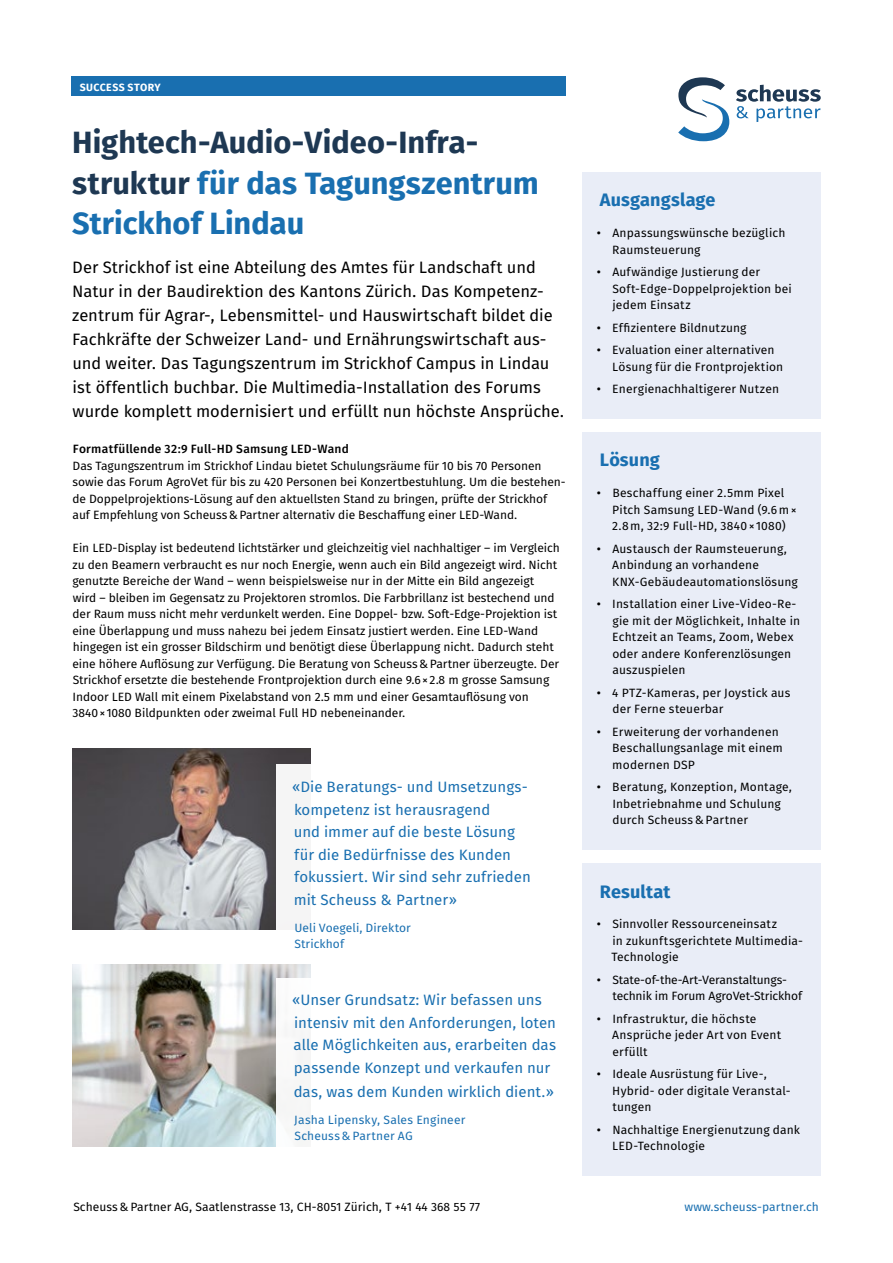
<style>
.page{position:relative;width:893px;height:1263px;background:#fff}
.page>*{position:absolute;margin:0;border:0;box-sizing:border-box;transform-origin:0 0}
.t1{font:700 30.75px/40.5px "Fira Sans OT";color:#1e3853}
.t2{font:700 18px "Fira Sans OT";letter-spacing:.01em;color:#196fb0}
.t3{font:16.5px/24px "Fira Sans OT";color:#000}
.t4{font:15px/22.5px "Fira Sans OT";color:#196fb0}
.t5{font:12px/16.5px "Fira Sans OT";letter-spacing:-.005em;color:#000}
.t6{font:12px/16.5px "Fira Sans OT";letter-spacing:.015em;color:#000}
.t7{font:12px/16.5px "Fira Sans OT";letter-spacing:.01em;color:#196fb0}
.t8{font:12px "Fira Sans OT Medium";letter-spacing:.02em;color:#000}
.t9{font:700 10.5px "Fira Sans OT";letter-spacing:.04em;color:#fff}
.s1{color:#196fb0}
</style>
<div class="page">
<div style="left:583px;top:433px;width:238px;height:417px;background:#e9edf7"></div>
<div style="left:583px;top:864px;width:238px;height:312px;background:#e9edf7"></div>
<div style="left:583px;top:172px;width:238px;height:247px;background:#e9edf7"></div>
<div style="left:71px;top:77px;width:495px;height:19px;background:#196fb0"></div>
<svg style="left:736px;top:85px;width:85px;height:37px"></svg>
<svg style="left:678px;top:77px;width:51px;height:64px"></svg>
<img style="left:72px;top:964px;width:238px;height:182px">
<div style="left:276px;top:978px;width:302px;height:185px;background:#fff"></div>
<img style="left:72px;top:748px;width:238px;height:182px">
<div style="left:276px;top:765px;width:273px;height:183px;background:#fff"></div>
<p class="t9" style="left:80px;top:80px;width:83px">SUCCESS STORY</p>
<h1 class="t1" style="left:72px;top:125px;width:468px">Hightech-Audio-Video-Infra&shy;struktur <span class="s1">für das Tagungszentrum<br>Strickhof Lindau</span></h1>
<p class="t3" style="left:72px;top:257px;width:494px">Der Strickhof ist eine Abteilung des Amtes für Landschaft und Natur in der Baudirektion des Kantons Zürich. Das Kompetenz&shy;zentrum für Agrar-, Lebensmittel- und Hauswirtschaft bildet die Fachkräfte der Schweizer Land- und Ernährungswirtschaft aus&shy;und weiter. Das Tagungszentrum im Strickhof Campus in Lindau ist öffentlich buchbar. Die Multimedia-Installation des Forums wurde komplett modernisiert und erfüllt nun höchste Ansprüche.</p>
<p class="t8" style="left:73px;top:440px;width:278px">Formatfüllende 32:9 Full-HD Samsung LED-Wand</p>
<p class="t5" style="left:72px;top:458px;width:495px">Das Tagungszentrum im Strickhof Lindau bietet Schulungsräume für 10 bis 70 Personen sowie das Forum AgroVet für bis zu 420 Personen bei Konzertbestuhlung. Um die bestehen&shy;de Doppelprojektions-Lösung auf den aktuellsten Stand zu bringen, prüfte der Strickhof auf Empfehlung von Scheuss&amp;Partner alternativ die Beschaffung einer LED-Wand.</p>
<p class="t5" style="left:72px;top:540px;width:489px">Ein LED-Display ist bedeutend lichtstärker und gleichzeitig viel nachhaltiger – im Vergleich zu den Beamern verbraucht es nur noch Energie, wenn auch ein Bild angezeigt wird. Nicht genutzte Bereiche der Wand – wenn beispielsweise nur in der Mitte ein Bild angezeigt wird – bleiben im Gegensatz zu Projektoren stromlos. Die Farbbrillanz ist bestechend und der Raum muss nicht mehr verdunkelt werden. Eine Doppel- bzw. Soft-Edge-Projektion ist eine Überlappung und muss nahezu bei jedem Einsatz justiert werden. Eine LED-Wand hingegen ist ein grosser Bildschirm und benötigt diese Überlappung nicht. Dadurch steht eine höhere Auflösung zur Verfügung. Die Beratung von Scheuss&amp;Partner überzeugte. Der Strickhof ersetzte die bestehende Frontprojektion durch eine 9.6×2.8 m grosse Samsung Indoor LED Wall mit einem Pixelabstand von 2.5 mm und einer Gesamtauflösung von 3840×1080 Bildpunkten oder zweimal Full HD nebeneinander.</p>
<p class="t4" style="left:292px;top:777px;width:240px">«Die Beratungs- und Umsetzungs&shy;kompetenz ist herausragend<br>und immer auf die beste Lösung für die Bedürfnisse des Kunden fokussiert. Wir sind sehr zufrieden mit Scheuss &amp; Partner»</p>
<p class="t7" style="left:294px;top:920px;width:118px">Ueli Voegeli, Direktor<br>Strickhof</p>
<p class="t4" style="left:292px;top:990px;width:266px">«Unser Grundsatz: Wir befassen uns intensiv mit den Anforderungen, loten alle Möglichkeiten aus, erarbeiten das passende Konzept und verkaufen nur</p>
<p class="t4" style="left:294px;top:1081px;width:262px">das, was dem Kunden wirklich dient.»</p>
<p class="t7" style="left:294px;top:1112px;width:173px">Jasha Lipensky, Sales Engineer<br>Scheuss&amp;Partner AG</p>
<h2 class="t2" style="left:600px;top:187px;width:117px">Ausgangslage</h2>
<p class="t6" style="left:612px;top:226px;width:175px;text-indent:-16px">• Anpassungswünsche bezüglich<br>Raumsteuerung</p>
<p class="t6" style="left:612px;top:265px;width:181px;text-indent:-16px">• Aufwändige Justierung der<br>Soft-Edge-Doppelprojektion bei jedem Einsatz</p>
<p class="t5" style="left:596px;top:320px;width:152px">• Effizientere Bildnutzung</p>
<p class="t5" style="left:612px;top:343px;width:173px;text-indent:-16px">• Evaluation einer alternativen<br>Lösung für die Frontprojektion</p>
<p class="t5" style="left:596px;top:382px;width:184px">• Energienachhaltigerer Nutzen</p>
<h2 class="t2" style="left:600px;top:447px;width:61px">Lösung</h2>
<p class="t6" style="left:612px;top:486px;width:186px;text-indent:-16px">• Beschaffung einer 2.5mm Pixel<br>Pitch Samsung LED-Wand (9.6m×<br>2.8m, 32:9 Full-HD, 3840×1080)</p>
<p class="t5" style="left:612px;top:541px;width:187px;text-indent:-16px">• Austausch der Raumsteuerung,<br>Anbindung an vorhandene<br>KNX-Gebäudeautomationslösung</p>
<p class="t5" style="left:612px;top:597px;width:189px;text-indent:-16px">• Installation einer Live-Video-Re&shy;gie mit der Möglichkeit, Inhalte in<br>Echtzeit an Teams, Zoom, Webex oder andere Konferenzlösungen auszuspielen</p>
<p class="t6" style="left:612px;top:685px;width:179px;text-indent:-16px">• 4 PTZ-Kameras, per Joystick aus der Ferne steuerbar</p>
<p class="t5" style="left:612px;top:724px;width:172px;text-indent:-16px">• Erweiterung der vorhandenen<br>Beschallungsanlage mit einem modernen DSP</p>
<p class="t5" style="left:612px;top:780px;width:181px;text-indent:-16px">• Beratung, Konzeption, Montage,<br>Inbetriebnahme und Schulung durch Scheuss&amp;Partner</p>
<h2 class="t2" style="left:600px;top:878px;width:72px">Resultat</h2>
<p class="t5" style="left:611px;top:917px;width:193px;text-indent:-15px">• Sinnvoller Ressourceneinsatz<br>in zukunftsgerichtete Multimedia-<br>Technologie</p>
<p class="t5" style="left:612px;top:972px;width:191px;text-indent:-16px">• State-of-the-Art-Veranstaltungs&shy;technik im Forum AgroVet-Strickhof</p>
<p class="t6" style="left:612px;top:1011px;width:170px;text-indent:-16px">• Infrastruktur, die höchste<br>Ansprüche jeder Art von Event erfüllt</p>
<p class="t6" style="left:612px;top:1067px;width:180px;text-indent:-16px">• Ideale Ausrüstung für Live-,<br>Hybrid- oder digitale Veranstal&shy;tungen</p>
<p class="t5" style="left:612px;top:1122px;width:189px;text-indent:-16px">• Nachhaltige Energienutzung dank<br>LED-Technologie</p>
<p class="t5" style="left:73px;top:1200px;width:408px">Scheuss&amp;Partner AG, Saatlenstrasse 13, CH-8051 Zürich, T +41 44 368 55 77</p>
<p class="t7" style="left:685px;top:1200px;width:136px">www.scheuss-partner.ch</p>
</div>
